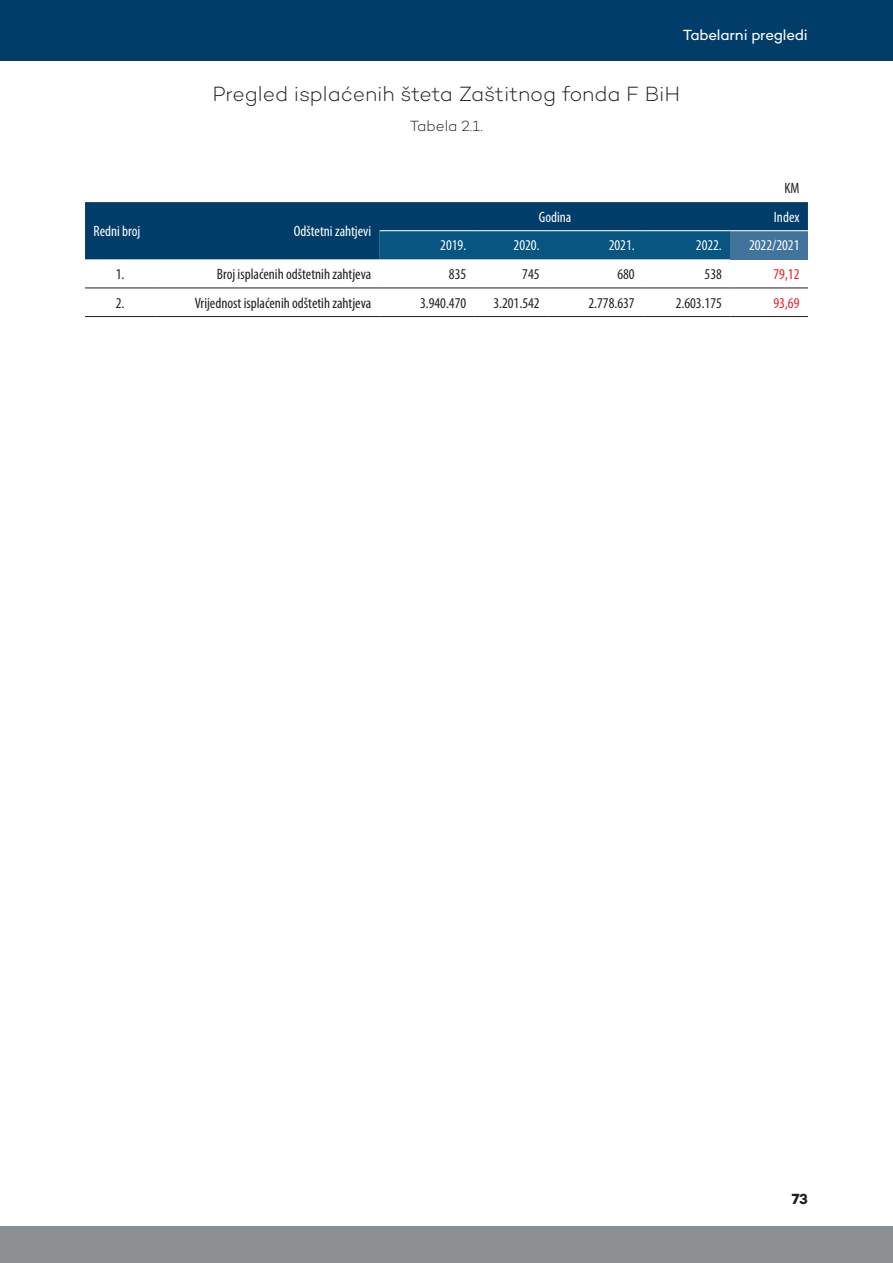
<style>
.page{position:relative;width:893px;height:1263px;background:#fff}
.page>*{position:absolute;margin:0;border:0;box-sizing:border-box;transform-origin:0 0}
.t1{font:300 21px "Campton";letter-spacing:-.005em;color:#231f20}
.t2{font:condensed 15px "Myriad Pro";color:#231f20}
.t3{font:condensed 15px "Myriad Pro";color:#fff}
.t4{font:15px "Campton";letter-spacing:-.01em;color:#fff}
.t5{font:condensed 15px "Myriad Pro";color:#ee1d23}
.t6{font:300 15px "Campton";color:#231f20}
.t7{font:700 15px "Campton";color:#231f20}
</style>
<div class="page">
<div style="left:0;top:0;width:893px;height:61px;background:#003d68"></div>
<div style="left:0;top:1226px;width:893px;height:37px;background:#8d9093"></div>
<svg style="left:85px;top:202px;width:723px;height:57px;background:#02436e"></svg>
<div style="left:730px;top:231px;width:78px;height:28px;background:#42749b"></div>
<hr style="left:85px;top:288px;width:70px;height:1px;background:#231f20">
<hr style="left:155px;top:288px;width:225px;height:1px;background:#231f20">
<hr style="left:380px;top:288px;width:95px;height:1px;background:#231f20">
<hr style="left:475px;top:288px;width:73px;height:1px;background:#231f20">
<hr style="left:548px;top:288px;width:95px;height:1px;background:#231f20">
<hr style="left:643px;top:288px;width:87px;height:1px;background:#231f20">
<hr style="left:730px;top:288px;width:78px;height:1px;background:#231f20">
<hr style="left:85px;top:316px;width:70px;height:1px;background:#231f20">
<hr style="left:155px;top:316px;width:225px;height:1px;background:#231f20">
<hr style="left:380px;top:316px;width:95px;height:1px;background:#231f20">
<hr style="left:475px;top:316px;width:73px;height:1px;background:#231f20">
<hr style="left:548px;top:316px;width:95px;height:1px;background:#231f20">
<hr style="left:643px;top:316px;width:87px;height:1px;background:#231f20">
<hr style="left:730px;top:316px;width:78px;height:1px;background:#231f20">
<hr style="left:380px;top:230px;width:95px;height:1px;background:#fff">
<hr style="left:475px;top:230px;width:73px;height:1px;background:#fff">
<hr style="left:548px;top:230px;width:95px;height:1px;background:#fff">
<hr style="left:643px;top:230px;width:87px;height:1px;background:#fff">
<hr style="left:730px;top:230px;width:78px;height:1px;background:#fff">
<p class="t4" style="left:683px;top:26px;width:126px">Tabelarni pregledi</p>
<h1 class="t1" style="left:213px;top:81px;width:469px">Pregled isplaćenih šteta Zaštitnog fonda F BiH</h1>
<p class="t6" style="left:410px;top:117px;width:75px">Tabela 2.1.</p>
<p class="t2" style="left:784px;top:179px;width:17px">KM</p>
<p class="t3" style="left:94px;top:222px;width:48px">Redni broj</p>
<p class="t3" style="left:294px;top:222px;width:79px">Odštetni zahtjevi</p>
<p class="t3" style="left:539px;top:208px;width:34px">Godina</p>
<p class="t3" style="left:774px;top:208px;width:27px">Index</p>
<p class="t3" style="left:440px;top:236px;width:28px">2019.</p>
<p class="t3" style="left:514px;top:236px;width:28px">2020.</p>
<p class="t3" style="left:609px;top:236px;width:28px">2021.</p>
<p class="t3" style="left:696px;top:236px;width:28px">2022.</p>
<p class="t3" style="left:749px;top:236px;width:52px">2022/2021</p>
<p class="t2" style="left:116px;top:265px;width:10px">1.</p>
<p class="t2" style="left:217px;top:265px;width:156px">Broj isplaćenih odštetnih zahtjeva</p>
<p class="t2" style="left:449px;top:265px;width:19px">835</p>
<p class="t2" style="left:522px;top:265px;width:19px">745</p>
<p class="t2" style="left:617px;top:265px;width:19px">680</p>
<p class="t2" style="left:705px;top:265px;width:19px">538</p>
<p class="t5" style="left:773px;top:265px;width:28px">79,12</p>
<p class="t2" style="left:116px;top:294px;width:10px">2.</p>
<p class="t2" style="left:195px;top:294px;width:178px">Vrijednost isplaćenih odštetih zahtjeva</p>
<p class="t2" style="left:420px;top:294px;width:48px">3.940.470</p>
<p class="t2" style="left:493px;top:294px;width:48px">3.201.542</p>
<p class="t2" style="left:588px;top:294px;width:48px">2.778.637</p>
<p class="t2" style="left:676px;top:294px;width:48px">2.603.175</p>
<p class="t5" style="left:773px;top:294px;width:28px">93,69</p>
<p class="t7" style="left:792px;top:1190px;width:18px">73</p>
</div>
